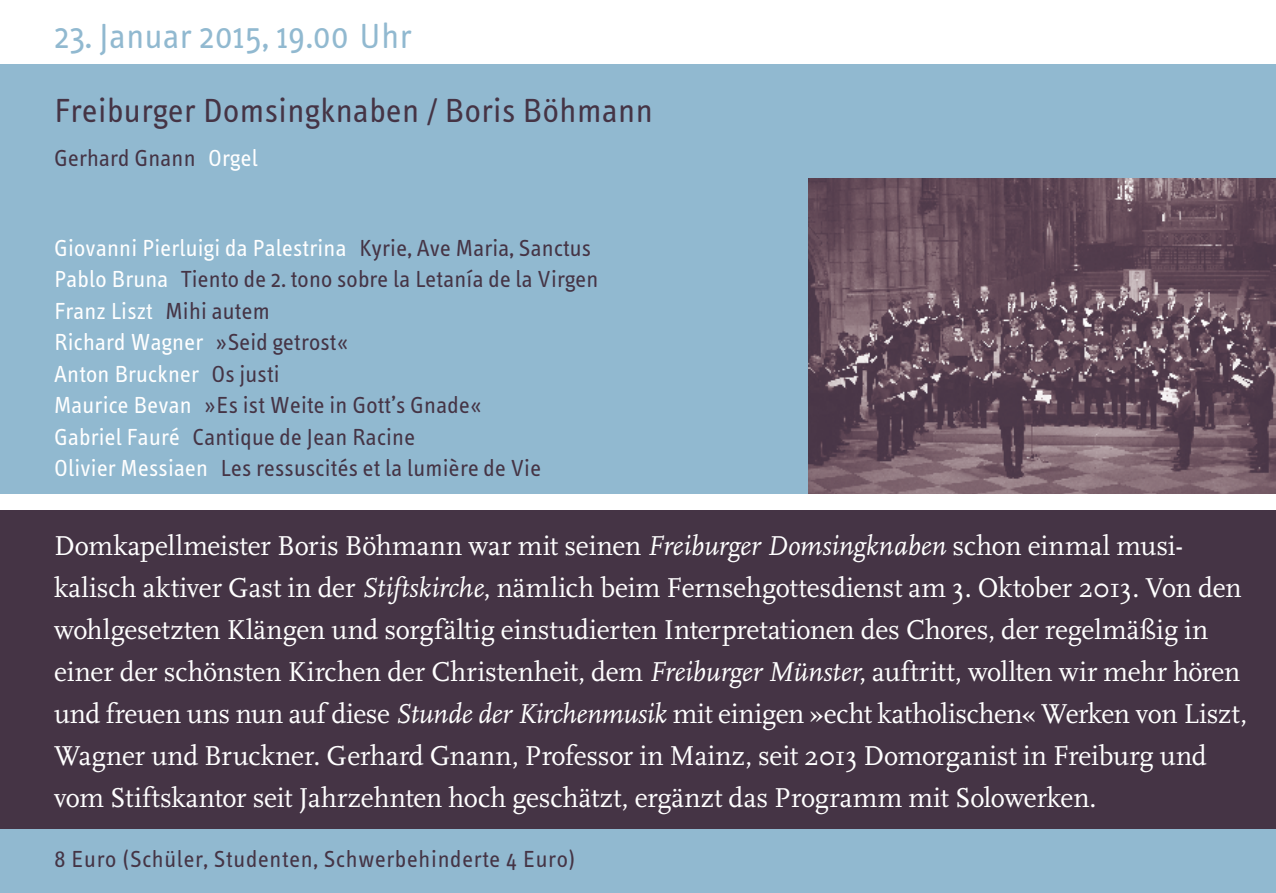
<style>
.page{position:relative;width:1276px;height:893px;background:#fff}
.page>*{position:absolute;margin:0;border:0;box-sizing:border-box;transform-origin:0 0}
.t1{font:36px "Info Text";letter-spacing:.015em;color:#91b9d0}
.t2{font:34.5px "Info Text";letter-spacing:.015em;color:#453445}
.t3{font:28.5px/42px "Scala";letter-spacing:-.005em;color:#fff}
.t4{font:24px/31.5px "Info Text";letter-spacing:.01em;color:#453445}
.t5{font:24px "Info Text";letter-spacing:.03em;color:#453445}
.s1{color:#fff}
.s2{font-style:italic}
</style>
<div class="page">
<div style="left:0;top:64px;width:1276px;height:429px;background:#91b9d0"></div>
<div style="left:0;top:829px;width:1276px;height:64px;background:#91b9d0"></div>
<div style="left:0;top:510px;width:1276px;height:319px;background:#453445"></div>
<img style="left:808px;top:179px;width:468px;height:314px">
<p class="t1" style="left:54px;top:16px;width:359px">23. Januar 2015, 19.00 Uhr</p>
<p class="t2" style="left:54px;top:92px;width:600px">Freiburger Domsingknaben / Boris Böhmann</p>
<p class="t4" style="left:54px;top:143px;width:205px">Gerhard Gnann <span class="s1">Orgel</span></p>
<p class="t4" style="left:54px;top:232px;width:546px"><span class="s1">Giovanni Pierluigi da Palestrina</span> Kyrie, Ave Maria, Sanctus <span class="s1">Pablo Bruna</span> Tiento de 2. tono sobre la Letanía de la Virgen <span class="s1">Franz Liszt</span> Mihi autem<br><span class="s1">Richard Wagner</span> »Seid getrost«<br><span class="s1">Anton Bruckner</span> Os justi<br><span class="s1">Maurice Bevan</span> »Es ist Weite in Gott’s Gnade«<br><span class="s1">Gabriel Fauré</span> Cantique de Jean Racine<br><span class="s1">Olivier Messiaen</span> Les ressuscités et la lumière de Vie</p>
<p class="t3" style="left:54px;top:526px;width:1194px">Domkapellmeister Boris Böhmann war mit seinen <span class="s2">Freiburger Domsingknaben</span> schon einmal musi&shy;kalisch aktiver Gast in der <span class="s2">Stiftskirche</span>, nämlich beim Fernsehgottesdienst am 3. Oktober 2013. Von den wohlgesetzten Klängen und sorgfältig einstudierten Interpretationen des Chores, der regelmäßig in einer der schönsten Kirchen der Christenheit, dem <span class="s2">Freiburger Münster</span>, auftritt, wollten wir mehr hören und freuen uns nun auf diese <span class="s2">Stunde der Kirchenmusik</span> mit einigen »echt katholischen« Werken von Liszt, Wagner und Bruckner. Gerhard Gnann, Professor in Mainz, seit 2013 Domorganist in Freiburg und vom Stiftskantor seit Jahrzehnten hoch geschätzt, ergänzt das Programm mit Solowerken.</p>
<p class="t5" style="left:54px;top:846px;width:523px">8 Euro (Schüler, Studenten, Schwerbehinderte 4 Euro)</p>
</div>
